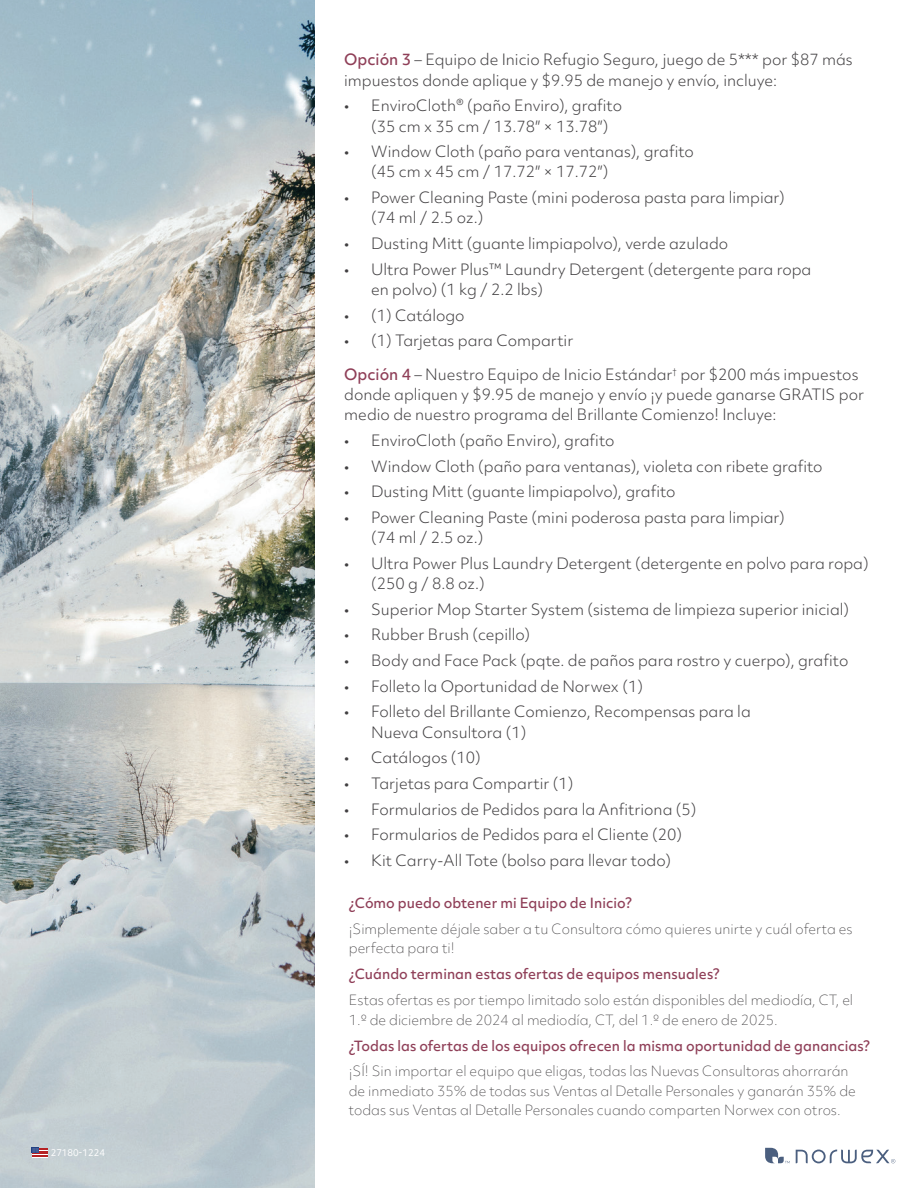
<style>
.page{position:relative;width:918px;height:1188px;background:#fff}
.page>*{position:absolute;margin:0;border:0;box-sizing:border-box;transform-origin:0 0}
.t1{font:300 15px/20.2px "Objektiv Mk 2";color:#413f41}
.t2{font:100 13.5px/19.5px "Objektiv Mk 2";color:#413f41}
.t3{font:500 13.5px "Objektiv Mk 2";color:#8f3f58}
.t4{font:9px "Objektiv Mk 2";color:#fff}
.s1{font-weight:500;color:#8f3f58}
</style>
<div class="page">
<svg style="left:796px;top:1150px;width:99px;height:13px"></svg>
<svg style="left:765px;top:1148px;width:25px;height:15px"></svg>
<img style="left:0;top:0;width:314px;height:1188px">
<svg style="left:32px;top:1148px;width:15px;height:10px"></svg>
<p class="t4" style="left:51px;top:1146px;width:56px">27180-1224</p>
<p class="t1" style="left:344px;top:50px;width:510px"><span class="s1">Opción 3</span> – Equipo de Inicio Refugio Seguro, juego de 5*** por $87 más impuestos donde aplique y $9.95 de manejo y envío, incluye:</p>
<p class="t1" style="left:371px;top:95px;width:252px;text-indent:-27px">• EnviroCloth® (paño Enviro), grafito (35 cm x 35 cm / 13.78″ × 13.78″)</p>
<p class="t1" style="left:371px;top:141px;width:324px;text-indent:-27px">• Window Cloth (paño para ventanas), grafito (45 cm x 45 cm / 17.72″ × 17.72″)</p>
<p class="t1" style="left:371px;top:187px;width:415px;text-indent:-27px">• Power Cleaning Paste (mini poderosa pasta para limpiar) (74 ml / 2.5 oz.)</p>
<p class="t1" style="left:344px;top:233px;width:386px">• Dusting Mitt (guante limpiapolvo), verde azulado</p>
<p class="t1" style="left:371px;top:259px;width:442px;text-indent:-27px">• Ultra Power Plus™ Laundry Detergent (detergente para ropa en polvo) (1 kg / 2.2 lbs)</p>
<p class="t1" style="left:344px;top:305px;width:122px">• (1) Catálogo</p>
<p class="t1" style="left:344px;top:330px;width:231px">• (1) Tarjetas para Compartir</p>
<p class="t1" style="left:344px;top:364px;width:521px"><span class="s1">Opción 4</span> – Nuestro Equipo de Inicio Estándar<sup>†</sup> por $200 más impuestos donde apliquen y $9.95 de manejo y envío ¡y puede ganarse GRATIS por medio de nuestro programa del Brillante Comienzo! Incluye:</p>
<p class="t1" style="left:344px;top:430px;width:272px">• EnviroCloth (paño Enviro), grafito</p>
<p class="t1" style="left:344px;top:456px;width:480px">• Window Cloth (paño para ventanas), violeta con ribete grafito</p>
<p class="t1" style="left:344px;top:482px;width:333px">• Dusting Mitt (guante limpiapolvo), grafito</p>
<p class="t1" style="left:371px;top:507px;width:415px;text-indent:-27px">• Power Cleaning Paste (mini poderosa pasta para limpiar) (74 ml / 2.5 oz.)</p>
<p class="t1" style="left:371px;top:553px;width:499px;text-indent:-27px">• Ultra Power Plus Laundry Detergent (detergente en polvo para ropa) (250 g / 8.8 oz.)</p>
<p class="t1" style="left:344px;top:599px;width:507px">• Superior Mop Starter System (sistema de limpieza superior inicial)</p>
<p class="t1" style="left:344px;top:625px;width:188px">• Rubber Brush (cepillo)</p>
<p class="t1" style="left:344px;top:650px;width:506px">• Body and Face Pack (pqte. de paños para rostro y cuerpo), grafito</p>
<p class="t1" style="left:344px;top:676px;width:300px">• Folleto la Oportunidad de Norwex (1)</p>
<p class="t1" style="left:371px;top:702px;width:381px;text-indent:-27px">• Folleto del Brillante Comienzo, Recompensas para la<br>Nueva Consultora (1)</p>
<p class="t1" style="left:344px;top:748px;width:138px">• Catálogos (10)</p>
<p class="t1" style="left:344px;top:773px;width:231px">• Tarjetas para Compartir (1)</p>
<p class="t1" style="left:344px;top:799px;width:354px">• Formularios de Pedidos para la Anfitriona (5)</p>
<p class="t1" style="left:344px;top:824px;width:339px">• Formularios de Pedidos para el Cliente (20)</p>
<p class="t1" style="left:344px;top:850px;width:328px">• Kit Carry-All Tote (bolso para llevar todo)</p>
<p class="t3" style="left:349px;top:893px;width:285px">¿Cómo puedo obtener mi Equipo de Inicio?</p>
<p class="t2" style="left:349px;top:919px;width:505px">¡Simplemente déjale saber a tu Consultora cómo quieres unirte y cuál oferta es perfecta para ti!</p>
<p class="t3" style="left:349px;top:965px;width:372px">¿Cuándo terminan estas ofertas de equipos mensuales?</p>
<p class="t2" style="left:349px;top:990px;width:506px">Estas ofertas es por tiempo limitado solo están disponibles del mediodía, CT, el<br>1.º de diciembre de 2024 al mediodía, CT, del 1.º de enero de 2025.</p>
<p class="t3" style="left:349px;top:1036px;width:523px">¿Todas las ofertas de los equipos ofrecen la misma oportunidad de ganancias?</p>
<p class="t2" style="left:349px;top:1062px;width:509px">¡SÍ! Sin importar el equipo que eligas, todas las Nuevas Consultoras ahorrarán de inmediato 35% de todas sus Ventas al Detalle Personales y ganarán 35% de todas sus Ventas al Detalle Personales cuando comparten Norwex con otros.</p>
</div>
